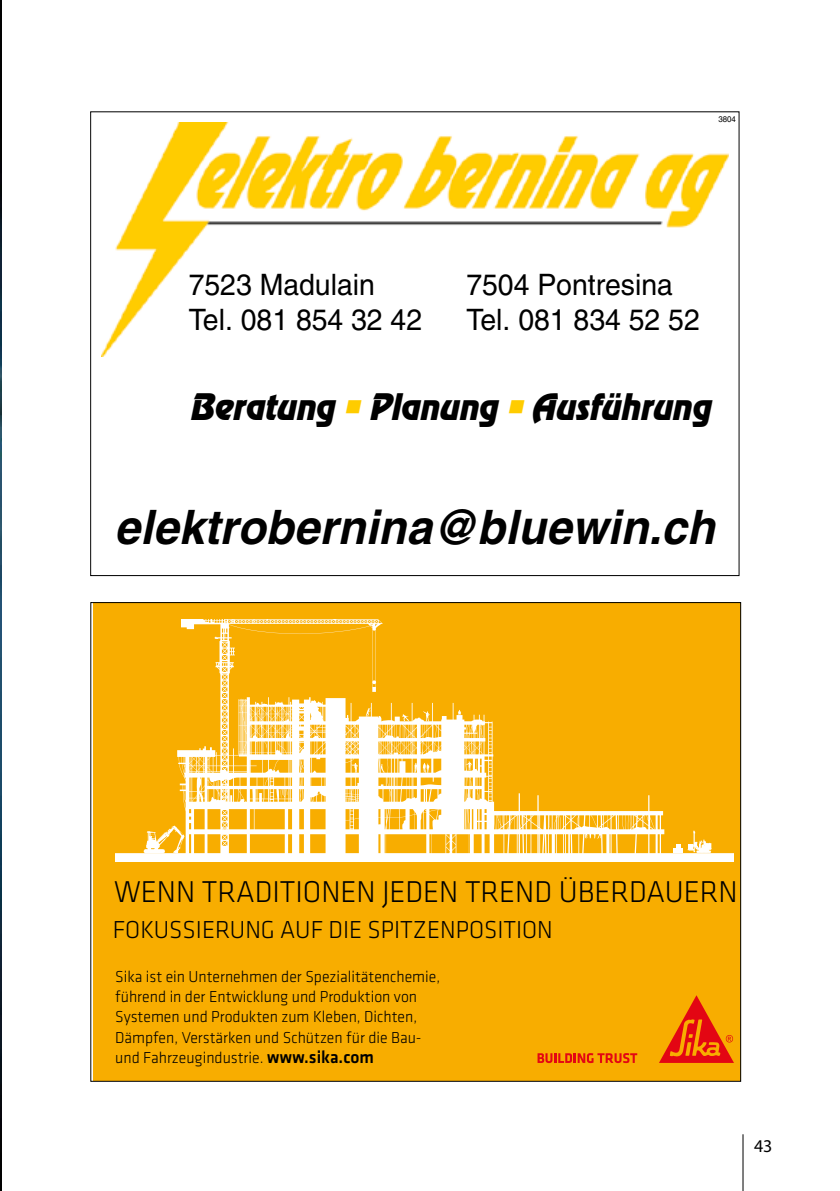
<style>
.page{position:relative;width:840px;height:1191px;background:#fff}
.page>*{position:absolute;margin:0;border:0;box-sizing:border-box;transform-origin:0 0}
.t1{font:italic 700 47.6px "Helvetica";color:#000;scale:.96 1}
.t2{font:italic 32.8px "Revue";color:#000;scale:.96 1}
.t3{font:300 31.2px "Klavika";color:#000;scale:.96 1}
.t4{font:29.4px "Helvetica";color:#000;scale:.96 1}
.t5{font:300 25.4px "Klavika";color:#000;scale:.96 1}
.t6{font:18px "Myriad Pro";color:#000}
.t7{font:300 16.4px/20.2px "Klavika";color:#000;scale:.96 1}
.t8{font:8.2px "Helvetica";color:#000;scale:.96 1}
.s1{color:#fc0}
.s2{font-weight:500;font-size:18px}
</style>
<div class="page">
<hr style="left:742px;top:1134px;width:1px;height:57px;background:#000">
<img style="left:102px;top:123px;width:626px;height:234px">
<div style="left:93px;top:602px;width:647px;height:479px;background:#f8ad00"></div>
<svg style="left:537px;top:1053px;width:100px;height:10px"></svg>
<svg style="left:659px;top:995px;width:74px;height:68px"></svg>
<svg style="left:181px;top:619px;width:201px;height:78px"></svg>
<svg style="left:115px;top:697px;width:617px;height:164px"></svg>
<svg style="left:143px;top:825px;width:41px;height:28px"></svg>
<svg style="left:672px;top:830px;width:39px;height:23px"></svg>
<svg style="left:351px;top:763px;width:6px;height:9px"></svg>
<svg style="left:402px;top:714px;width:7px;height:7px"></svg>
<svg style="left:381px;top:764px;width:3px;height:8px"></svg>
<svg style="left:422px;top:711px;width:7px;height:10px"></svg>
<svg style="left:465px;top:761px;width:6px;height:10px"></svg>
<svg style="left:584px;top:828px;width:17px;height:10px"></svg>
<svg style="left:414px;top:763px;width:15px;height:10px"></svg>
<svg style="left:457px;top:710px;width:3px;height:5px"></svg>
<img style="left:0;top:1px;width:1px;height:1189px">
<p class="t8" style="left:718px;top:114px;width:20px">3804</p>
<h3 class="t4" style="left:189px;top:268px;width:195px">7523 Madulain</h3>
<h3 class="t4" style="left:466px;top:268px;width:217px">7504 Pontresina</h3>
<h3 class="t4" style="left:189px;top:303px;width:244px">Tel. 081 854 32 42</h3>
<h3 class="t4" style="left:466px;top:303px;width:244px">Tel. 081 834 52 52</h3>
<h2 class="t2" style="left:189px;top:385px;width:553px">Beratung <span class="s1">•</span> Planung <span class="s1">•</span> Ausführung</h2>
<h1 class="t1" style="left:115px;top:498px;width:626px">elektrobernina@bluewin.ch</h1>
<h3 class="t3" style="left:114px;top:872px;width:650px">WENN TRADITIONEN JEDEN TREND ÜBERDAUERN</h3>
<h3 class="t5" style="left:113px;top:914px;width:459px">FOKUSSIERUNG AUF DIE SPITZENPOSITION</h3>
<p class="t7" style="left:115px;top:966px;width:340px">Sika ist ein Unternehmen der Spezialitätenchemie, führend in der Entwicklung und Produktion von Systemen und Produkten zum Kleben, Dichten, Dämpfen, Verstärken und Schützen für die Bau&shy;und Fahrzeugindustrie. <span class="s2">www.sika.com</span></p>
<p class="t6" style="left:753px;top:1135px;width:20px">43</p>
</div>
